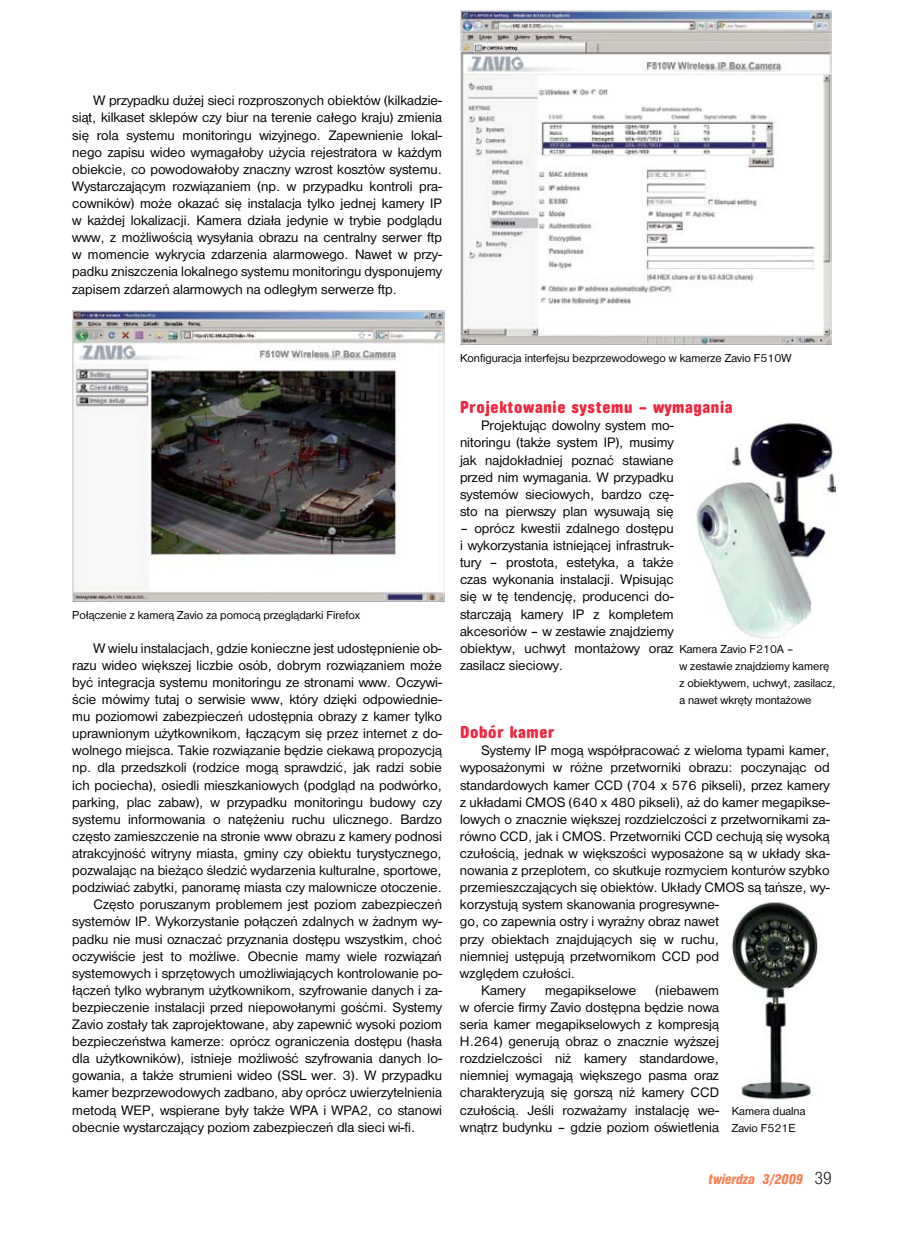
<style>
.page{position:relative;width:902px;height:1242px;background:#fff}
.page>*{position:absolute;margin:0;border:0;box-sizing:border-box;transform-origin:0 0}
.t1{font:700 condensed 18px "Accius Buc Rou DEE";letter-spacing:.04em;color:#ee293f}
.t2{font:15px "Nimbus San DCE Bla Con Ita";color:#f58357}
.t3{font:14.25px/17.1px "Nimbus San DEE";color:#000;text-align:justify}
.t4{font:12px/17.1px "Nimbus San DEE";color:#000}
.s1{font-family:"Nimbus San DCE Lig Con";font-size:18px;color:#000}
</style>
<div class="page">
<img style="left:72px;top:310px;width:372px;height:291px">
<img style="left:460px;top:11px;width:371px;height:333px">
<img style="left:696px;top:423px;width:139px;height:216px">
<img style="left:732px;top:902px;width:87px;height:198px">
<p class="t3" style="left:72px;top:92px;width:371px;text-indent:21px">W przypadku dużej sieci rozproszonych obiektów (kilkadzie&shy;siąt, kilkaset sklepów czy biur na terenie całego kraju) zmienia się rola systemu monitoringu wizyjnego. Zapewnienie lokal&shy;nego zapisu wideo wymagałoby użycia rejestratora w każdym obiekcie, co powodowałoby znaczny wzrost kosztów systemu.<br>Wystarczającym rozwiązaniem (np. w przypadku kontroli pra&shy;cowników) może okazać się instalacja tylko jednej kamery IP w każdej lokalizacji. Kamera działa jedynie w trybie podglądu www, z możliwością wysyłania obrazu na centralny serwer ftp w momencie wykrycia zdarzenia alarmowego. Nawet w przy&shy;padku zniszczenia lokalnego systemu monitoringu dysponujemy zapisem zdarzeń alarmowych na odległym serwerze ftp.</p>
<p class="t4" style="left:72px;top:606px;width:289px">Połączenie z kamerą Zavio za pomocą przeglądarki Firefox</p>
<p class="t3" style="left:94px;top:639px;width:350px">W wielu instalacjach, gdzie konieczne jest udostępnienie ob-</p>
<p class="t3" style="left:72px;top:656px;width:371px">razu wideo większej liczbie osób, dobrym rozwiązaniem może</p>
<p class="t3" style="left:72px;top:674px;width:371px">być integracja systemu monitoringu ze stronami www. Oczywi-</p>
<p class="t3" style="left:72px;top:691px;width:371px">ście mówimy tutaj o serwisie www, który dzięki odpowiednie-</p>
<p class="t3" style="left:72px;top:708px;width:371px">mu poziomowi zabezpieczeń udostępnia obrazy z kamer tylko</p>
<p class="t3" style="left:72px;top:725px;width:371px">uprawnionym użytkownikom, łączącym się przez internet z do-</p>
<p class="t3" style="left:72px;top:742px;width:371px">wolnego miejsca. Takie rozwiązanie będzie ciekawą propozycją</p>
<p class="t3" style="left:72px;top:759px;width:371px">np. dla przedszkoli (rodzice mogą sprawdzić, jak radzi sobie</p>
<p class="t3" style="left:72px;top:776px;width:371px">ich pociecha), osiedli mieszkaniowych (podgląd na podwórko,</p>
<p class="t3" style="left:72px;top:793px;width:371px">parking, plac zabaw), w przypadku monitoringu budowy czy</p>
<p class="t3" style="left:72px;top:810px;width:371px">systemu informowania o natężeniu ruchu ulicznego. Bardzo</p>
<p class="t3" style="left:72px;top:827px;width:371px">często zamieszczenie na stronie www obrazu z kamery podnosi</p>
<p class="t3" style="left:72px;top:845px;width:371px">atrakcyjność witryny miasta, gminy czy obiektu turystycznego,</p>
<p class="t3" style="left:72px;top:862px;width:371px">pozwalając na bieżąco śledzić wydarzenia kulturalne, sportowe,</p>
<p class="t3" style="left:72px;top:879px;width:371px">podziwiać zabytki, panoramę miasta czy malownicze otoczenie.</p>
<p class="t3" style="left:94px;top:896px;width:350px">Często poruszanym problemem jest poziom zabezpieczeń</p>
<p class="t3" style="left:72px;top:913px;width:371px">systemów IP. Wykorzystanie połączeń zdalnych w żadnym wy-</p>
<p class="t3" style="left:72px;top:930px;width:371px">padku nie musi oznaczać przyznania dostępu wszystkim, choć</p>
<p class="t3" style="left:72px;top:947px;width:371px">oczywiście jest to możliwe. Obecnie mamy wiele rozwiązań</p>
<p class="t3" style="left:72px;top:964px;width:371px">systemowych i sprzętowych umożliwiających kontrolowanie po-</p>
<p class="t3" style="left:72px;top:981px;width:371px">łączeń tylko wybranym użytkownikom, szyfrowanie danych i za-</p>
<p class="t3" style="left:72px;top:998px;width:371px">bezpieczenie instalacji przed niepowołanymi gośćmi. Systemy</p>
<p class="t3" style="left:72px;top:1016px;width:371px">Zavio zostały tak zaprojektowane, aby zapewnić wysoki poziom</p>
<p class="t3" style="left:72px;top:1033px;width:371px">bezpieczeństwa kamerze: oprócz ograniczenia dostępu (hasła</p>
<p class="t3" style="left:72px;top:1050px;width:371px">dla użytkowników), istnieje możliwość szyfrowania danych lo-</p>
<p class="t3" style="left:72px;top:1067px;width:371px">gowania, a także strumieni wideo (SSL wer. 3). W przypadku</p>
<p class="t3" style="left:72px;top:1084px;width:371px">kamer bezprzewodowych zadbano, aby oprócz uwierzytelnienia</p>
<p class="t3" style="left:72px;top:1101px;width:371px">metodą WEP, wspierane były także WPA i WPA2, co stanowi</p>
<p class="t3" style="left:72px;top:1118px;width:344px">obecnie wystarczający poziom zabezpieczeń dla sieci wi-fi.</p>
<p class="t4" style="left:460px;top:349px;width:333px">Konfiguracja interfejsu bezprzewodowego w kamerze Zavio F510W</p>
<p class="t1" style="left:460px;top:397px;width:274px">Projektowanie systemu – wymagania</p>
<p class="t3" style="left:460px;top:417px;width:215px;text-indent:21px">Projektując dowolny system mo&shy;nitoringu (także system IP), musimy jak najdokładniej poznać stawiane przed nim wymagania. W przypadku systemów sieciowych, bardzo czę&shy;sto na pierwszy plan wysuwają się</p>
<p class="t3" style="left:460px;top:520px;width:215px">– oprócz kwestii zdalnego dostępu i wykorzystania istniejącej infrastruk&shy;tury – prostota, estetyka, a także czas wykonania instalacji. Wpisując się w tę tendencję, producenci do&shy;starczają kamery IP z kompletem akcesoriów – w zestawie znajdziemy obiektyw, uchwyt montażowy oraz zasilacz sieciowy.</p>
<p class="t4" style="left:679px;top:640px;width:158px">Kamera Zavio F210A –<br>w zestawie znajdziemy kamerę z obiektywem, uchwyt, zasilacz, a nawet wkręty montażowe</p>
<p class="t1" style="left:460px;top:722px;width:96px">Dobór kamer</p>
<p class="t3" style="left:481px;top:742px;width:350px">Systemy IP mogą współpracować z wieloma typami kamer,</p>
<p class="t3" style="left:460px;top:759px;width:371px">wyposażonymi w różne przetworniki obrazu: poczynając od</p>
<p class="t3" style="left:460px;top:776px;width:371px">standardowych kamer CCD (704 x 576 pikseli), przez kamery</p>
<p class="t3" style="left:460px;top:793px;width:371px">z układami CMOS (640 x 480 pikseli), aż do kamer megapikse-</p>
<p class="t3" style="left:460px;top:810px;width:371px">lowych o znacznie większej rozdzielczości z przetwornikami za-</p>
<p class="t3" style="left:460px;top:827px;width:371px">równo CCD, jak i CMOS. Przetworniki CCD cechują się wysoką</p>
<p class="t3" style="left:460px;top:845px;width:371px">czułością, jednak w większości wyposażone są w układy ska-</p>
<p class="t3" style="left:460px;top:862px;width:371px">nowania z przeplotem, co skutkuje rozmyciem konturów szybko</p>
<p class="t3" style="left:460px;top:879px;width:371px">przemieszczających się obiektów. Układy CMOS są tańsze, wy-</p>
<p class="t3" style="left:460px;top:896px;width:260px">korzystują system skanowania progresywne-</p>
<p class="t3" style="left:460px;top:913px;width:260px">go, co zapewnia ostry i wyraźny obraz nawet</p>
<p class="t3" style="left:460px;top:930px;width:260px">przy obiektach znajdujących się w ruchu,</p>
<p class="t3" style="left:460px;top:947px;width:260px">niemniej ustępują przetwornikom CCD pod</p>
<p class="t3" style="left:460px;top:964px;width:117px">względem czułości.</p>
<p class="t3" style="left:481px;top:981px;width:46px">Kamery</p>
<p class="t3" style="left:545px;top:981px;width:93px">megapikselowe</p>
<p class="t3" style="left:460px;top:981px;width:260px;text-indent:195px">(niebawem w ofercie firmy Zavio dostępna będzie nowa seria kamer megapikselowych z kompresją H.264) generują obraz o znacznie wyższej rozdzielczości niż kamery standardowe, niemniej wymagają większego pasma oraz charakteryzują się gorszą niż kamery CCD czułością. Jeśli rozważamy instalację we&shy;wnątrz budynku – gdzie poziom oświetlenia</p>
<p class="t4" style="left:731px;top:1102px;width:75px">Kamera dualna<br>Zavio F521E</p>
<p class="t2" style="left:708px;top:1170px;width:125px">twierdza 3/2009 <span class="s1">39</span></p>
</div>
